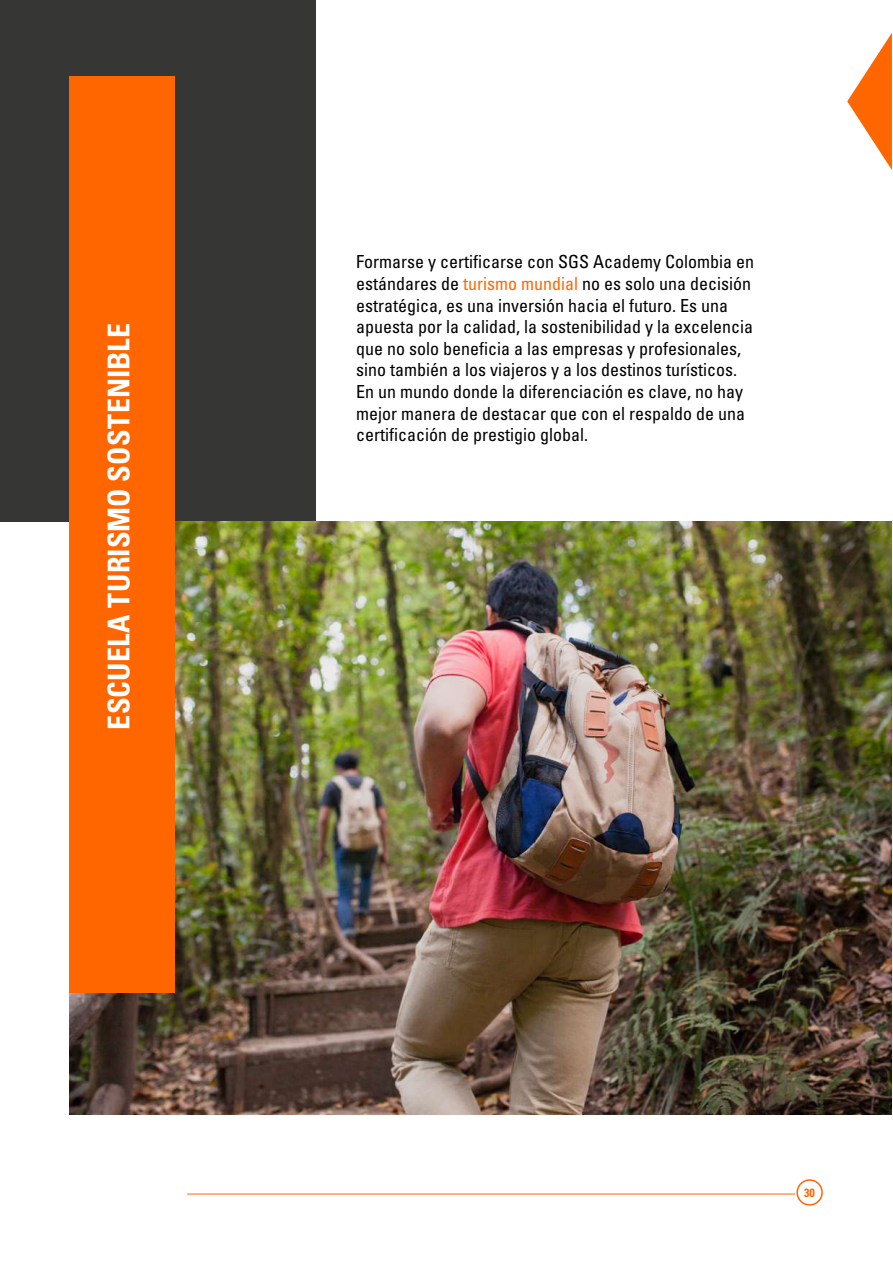
<style>
.page{position:relative;width:893px;height:1263px;background:#fff}
.page>*{position:absolute;margin:0;border:0;box-sizing:border-box;transform-origin:0 0}
.t1{font:700 condensed 30px "Univers";letter-spacing:.005em;color:#fff}
.t2{font:condensed 18px/21.6px "Univers";color:#000}
.t3{font:700 condensed 12px "Univers";color:#f60}
.s1{color:#f60}
</style>
<div class="page">
<hr style="left:187px;top:1194px;width:608px;height:1px;background:#f60">
<div style="left:796px;top:1179px;width:27px;height:26px;border:2px solid #f60;border-radius:50%"></div>
<div style="left:0;top:0;width:315px;height:522px;background:#363635"></div>
<img style="left:69px;top:522px;width:823px;height:592px">
<div style="left:69px;top:77px;width:106px;height:916px;background:#f60"></div>
<svg style="left:847px;top:33px;width:45px;height:137px"></svg>
<h1 class="t1" style="left:100px;top:730px;width:408px;rotate:-90deg">ESCUELA TURISMO SOSTENIBLE</h1>
<p class="t2" style="left:356px;top:251px;width:399px">Formarse y certificarse con SGS Academy Colombia en estándares de <span class="s1">turismo mundial</span> no es solo una decisión estratégica, es una inversión hacia el futuro. Es una apuesta por la calidad, la sostenibilidad y la excelencia que no solo beneficia a las empresas y profesionales, sino también a los viajeros y a los destinos turísticos.<br>En un mundo donde la diferenciación es clave, no hay mejor manera de destacar que con el respaldo de una certificación de prestigio global.</p>
<p class="t3" style="left:804px;top:1186px;width:12px">30</p>
</div>
